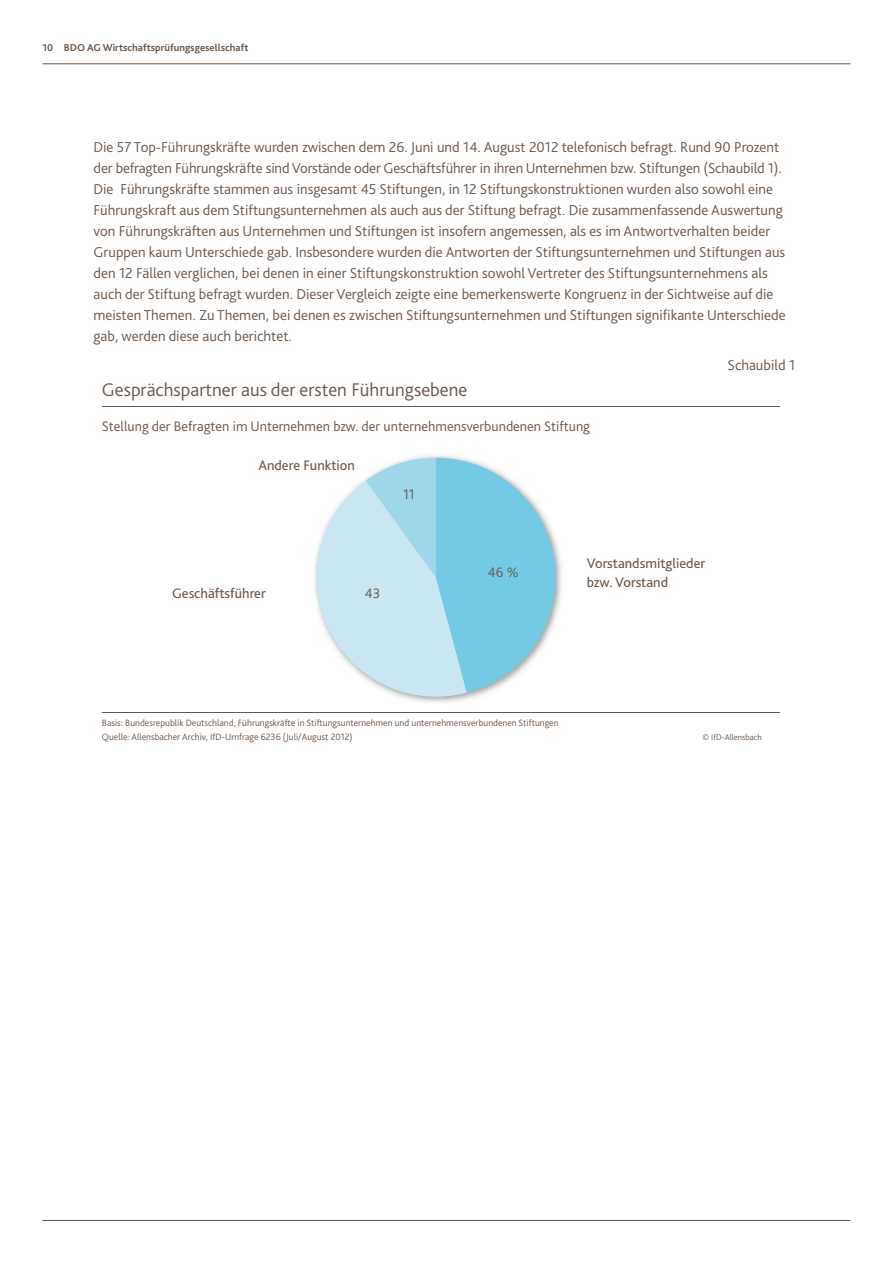
<style>
.page{position:relative;width:893px;height:1263px;background:#fff}
.page>*{position:absolute;margin:0;border:0;box-sizing:border-box;transform-origin:0 0}
.t1{font:300 19.2px "Bliss Pro";color:#6a5648}
.t2{font:300 15px/21px "Bliss Pro";color:#6a5648}
.t3{font:300 14.4px "Bliss Pro";color:#6a5648}
.t4{font:14.4px/19.2px "Bliss Pro";color:#6a5648}
.t5{font:700 10.5px "Bliss Pro";color:#6a5648}
.t6{font:300 9.6px "Bliss Pro";color:#6a5648}
.t7{font:300 8.7px "Bliss Pro";color:#6a5648}
.s1{color:#695547}
</style>
<div class="page">
<hr style="left:43px;top:63px;width:807px;height:1px;background:#6a5648">
<hr style="left:43px;top:1220px;width:807px;height:1px;background:#6a5648">
<hr style="left:102px;top:712px;width:678px;height:1px;background:#6a5648">
<hr style="left:102px;top:407px;width:678px;height:1px;background:#6a5648">
<img style="left:413px;top:455px;width:148px;height:165px">
<svg style="left:314px;top:458px;width:241px;height:244px"></svg>
<p class="t5" style="left:43px;top:40px;width:207px">10 BDO AG Wirtschaftsprüfungsgesellschaft</p>
<p class="t2" style="left:94px;top:136px;width:694px">Die 57 Top-Führungskräfte wurden zwischen dem 26. Juni und 14. August 2012 telefonisch befragt. Rund 90 Prozent der befragten Führungskräfte sind Vorstände oder Geschäftsführer in ihren Unternehmen bzw. Stiftungen (Schaubild 1).<br>Die Führungskräfte stammen aus insgesamt 45 Stiftungen, in 12 Stiftungskonstruktionen wurden also sowohl eine Führungskraft aus dem Stiftungsunternehmen als auch aus der Stiftung befragt. Die zusammenfassende Auswertung von Führungskräften aus Unternehmen und Stiftungen ist insofern angemessen, als es im Antwortverhalten beider Gruppen kaum Unterschiede gab. Insbesondere wurden die Antworten der Stiftungsunternehmen und Stiftungen aus den 12 Fällen verglichen, bei denen in einer Stiftungskonstruktion sowohl Vertreter des Stiftungsunternehmens als auch der Stiftung befragt wurden. Dieser Vergleich zeigte eine bemerkenswerte Kongruenz in der Sichtweise auf die meisten Themen. Zu Themen, bei denen es zwischen Stiftungsunternehmen und Stiftungen signifikante Unterschiede gab, werden diese auch berichtet.</p>
<p class="t2" style="left:728px;top:354px;width:69px">Schaubild 1</p>
<p class="t1" style="left:102px;top:378px;width:367px">Gesprächspartner aus der ersten Führungsebene</p>
<p class="t3" style="left:102px;top:417px;width:490px">Stellung der Befragten im Unternehmen bzw. der unternehmensverbundenen Stiftung</p>
<p class="t4" style="left:258px;top:455px;width:98px">Andere F<span class="s1">unktion</span></p>
<p class="t3" style="left:403px;top:486px;width:13px">11</p>
<p class="t4" style="left:172px;top:584px;width:95px">Geschäftsführer</p>
<p class="t3" style="left:365px;top:584px;width:17px">43</p>
<p class="t3" style="left:488px;top:563px;width:32px">46 %</p>
<p class="t4" style="left:587px;top:553px;width:120px">Vorstandsmitglieder bzw. Vorstand</p>
<p class="t6" style="left:102px;top:717px;width:458px">Basis: Bundesrepublik Deutschland, Führungskräfte in Stiftungsunternehmen und unternehmensverbundenen Stiftungen</p>
<p class="t6" style="left:102px;top:731px;width:252px">Quelle: Allensbacher Archiv, IfD-Umfrage 6236 (Juli/August 2012)</p>
<p class="t7" style="left:703px;top:732px;width:61px">© IfD-Allensbach</p>
</div>
